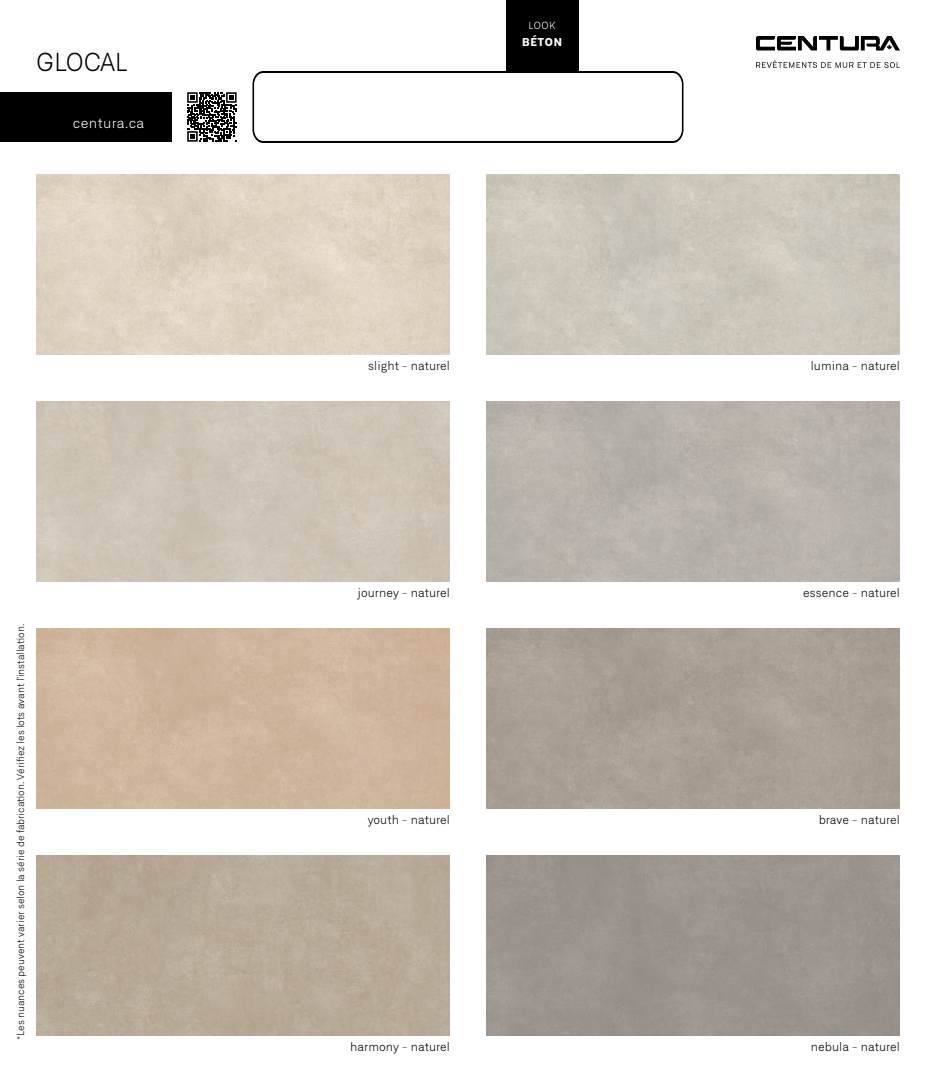
<style>
.page{position:relative;width:936px;height:1080px;background:#fff}
.page>*{position:absolute;margin:0;border:0;box-sizing:border-box;transform-origin:0 0}
.t1{font:300 25px "Neufile Grotesk";letter-spacing:-.01em;color:#000}
.t2{font:300 14px "Neufile Grotesk";letter-spacing:.03em;color:#fff}
.t3{font:300 12px "Neufile Grotesk";letter-spacing:.005em;color:#000}
.t4{font:800 11px "Neufile Grotesk";letter-spacing:.07em;color:#fff}
.t5{font:300 10px "Neufile Grotesk";color:#000}
.t6{font:300 10px "Neufile Grotesk";color:#fff}
</style>
<div class="page">
<svg style="left:187px;top:92px;width:50px;height:50px"></svg>
<div style="left:0;top:92px;width:171px;height:50px;background:#000"></div>
<svg style="left:756px;top:60px;width:144px;height:8px"></svg>
<svg style="left:756px;top:36px;width:144px;height:14px"></svg>
<div style="left:506px;top:0;width:72px;height:72px;background:#000"></div>
<img style="left:36px;top:174px;width:414px;height:180px">
<img style="left:486px;top:174px;width:414px;height:180px">
<svg style="left:252px;top:71px;width:432px;height:72px"></svg>
<h1 class="t1" style="left:36px;top:46px;width:93px">GLOCAL</h1>
<p class="t2" style="left:73px;top:114px;width:73px">centura.ca</p>
<p class="t5" style="left:14px;top:1040px;width:418px;rotate:-90deg">*Les nuances peuvent varier selon la série de fabrication. Vérifiez les lots avant l’installation.</p>
<p class="t6" style="left:529px;top:19px;width:29px">LOOK</p>
<p class="t4" style="left:522px;top:34px;width:41px">BÉTON</p>
<p class="t3" style="left:368px;top:359px;width:83px">slight - naturel</p>
<p class="t3" style="left:811px;top:359px;width:91px">lumina - naturel</p>
<p class="t3" style="left:358px;top:586px;width:94px">journey - naturel</p>
<p class="t3" style="left:803px;top:586px;width:98px">essence - naturel</p>
<p class="t3" style="left:368px;top:813px;width:84px">youth - naturel</p>
<p class="t3" style="left:819px;top:813px;width:83px">brave - naturel</p>
<p class="t3" style="left:350px;top:1040px;width:101px">harmony - naturel</p>
<p class="t3" style="left:811px;top:1040px;width:91px">nebula - naturel</p>
</div>
